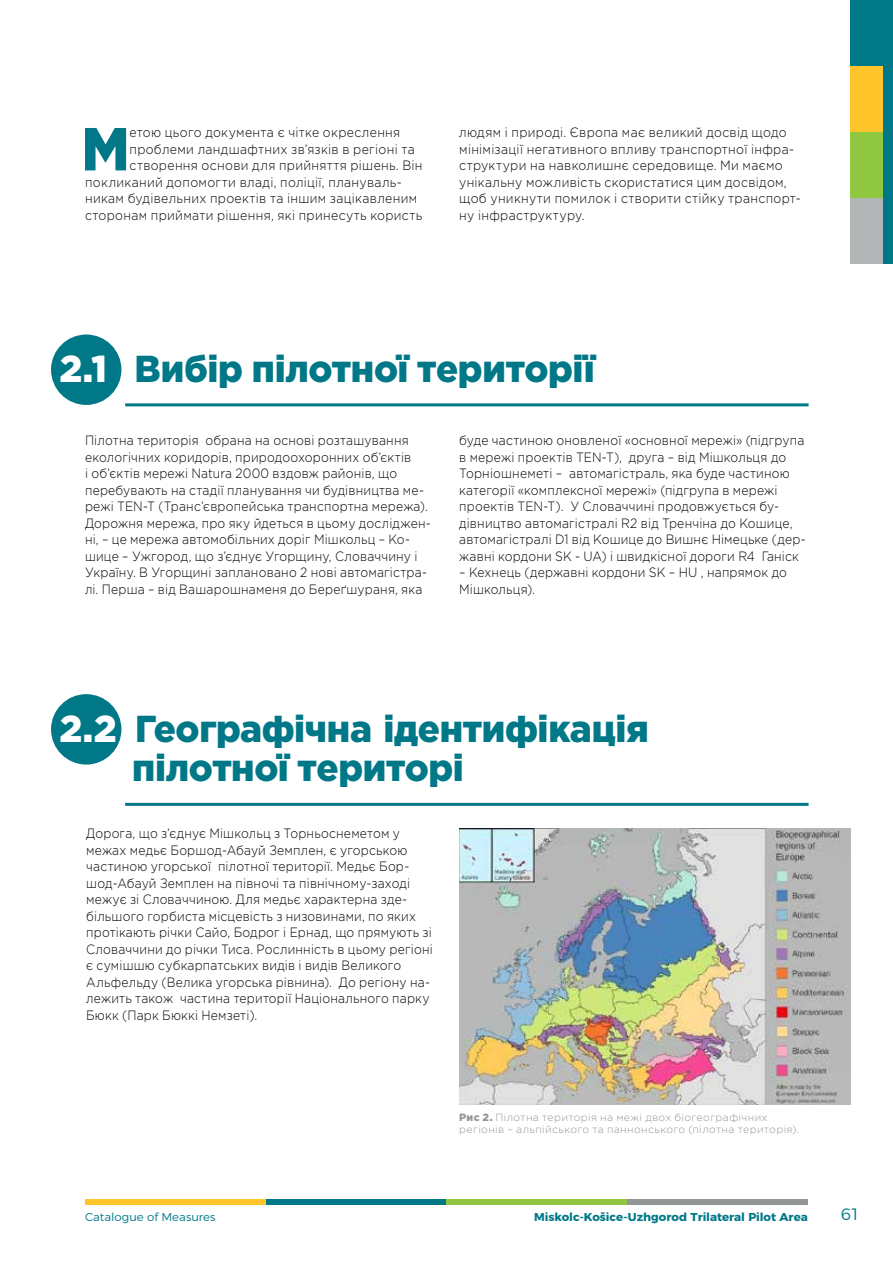
<style>
.page{position:relative;width:893px;height:1263px;background:#fff}
.page>*{position:absolute;margin:0;border:0;box-sizing:border-box;transform-origin:0 0}
.t1{font:900 60.6px "Gotham Pro";color:#007888;scale:.91 1}
.t2{font:900 37.5px/39px "Gotham Pro";letter-spacing:-.01em;color:#007888}
.t3{font:300 16.5px "Montserrat";color:#007888}
.t4{font:300 13.5px/16.5px "Gotham Pro";letter-spacing:.015em;color:#000;scale:.9 1}
.t5{font:300 13.5px/16.5px "Gotham Pro";letter-spacing:.015em;color:#000;scale:.91 1}
.t6{font:700 11.4px "Montserrat";color:#007888}
.t7{font:300 11.4px "Montserrat";color:#007888}
.t8{font:300 10.5px/12px "Gotham Pro";letter-spacing:.035em;color:#939697}
.s1{color:#fff}
.s2{font-weight:900}
</style>
<div class="page">
<div style="left:266px;top:1199px;width:180px;height:5px;background:#007888"></div>
<div style="left:446px;top:1199px;width:181px;height:5px;background:#8fc740"></div>
<div style="left:627px;top:1199px;width:180px;height:5px;background:#939697"></div>
<div style="left:85px;top:1199px;width:181px;height:5px;background:#ffc429"></div>
<div style="left:850px;top:0;width:43px;height:66px;background:#007888"></div>
<div style="left:850px;top:66px;width:43px;height:66px;background:#ffc429"></div>
<div style="left:850px;top:132px;width:43px;height:66px;background:#8fc740"></div>
<div style="left:850px;top:198px;width:43px;height:66px;background:#b2b5b6"></div>
<div style="left:883px;top:61px;width:10px;height:203px;background:#007888"></div>
<div style="left:51px;top:694px;width:70px;height:70px;background:#007888;border-radius:50%"></div>
<hr style="left:125px;top:803px;width:684px;height:3px;background:#007888">
<div style="left:51px;top:334px;width:70px;height:71px;background:#007888;border-radius:50%"></div>
<hr style="left:125px;top:403px;width:684px;height:3px;background:#007888">
<img style="left:459px;top:828px;width:391px;height:277px">
<h1 class="t1" style="left:82px;top:114px;width:54px">М</h1>
<p class="t5" style="left:130px;top:125px;width:299px">етою цього документа є чітке окреслення</p>
<p class="t5" style="left:130px;top:141px;width:315px">проблеми ландшафтних зв’язків в регіоні та</p>
<p class="t5" style="left:130px;top:158px;width:323px">створення основи для прийняття рішень. Він</p>
<p class="t5" style="left:85px;top:174px;width:349px">покликаний допомогти владі, поліції, плануваль-</p>
<p class="t5" style="left:85px;top:191px;width:367px">никам будівельних проектів та іншим зацікавленим</p>
<p class="t5" style="left:85px;top:207px;width:372px">сторонам приймати рішення, які принесуть користь</p>
<p class="t5" style="left:459px;top:125px;width:377px">людям і природі. Європа має великий досвід щодо мінімізації негативного впливу транспортної інфра&shy;структури на навколишнє середовище. Ми маємо унікальну можливість скористатися цим досвідом, щоб уникнути помилок і створити стійку транспорт&shy;ну інфраструктуру.</p>
<h2 class="t2" style="left:59px;top:348px;width:537px"><span class="s1">2.1</span> Вибір пілотної території</h2>
<p class="t4" style="left:85px;top:432px;width:386px">Пілотна територія обрана на основі розташування екологічних коридорів, природоохоронних об’єктів<br>і об’єктів мережі Natura 2000 вздовж районів, що перебувають на стадії планування чи будівництва ме&shy;режі TEN-T (Транс’європейська транспортна мережа).<br>Дорожня мережа, про яку йдеться в цьому досліджен&shy;ні, – це мережа автомобільних доріг Мішкольц – Ко&shy;шице – Ужгород, що з’єднує Угорщину, Словаччину і Україну. В Угорщині заплановано 2 нові автомагістра&shy;лі. Перша – від Вашарошнаменя до Береґшураня, яка</p>
<p class="t4" style="left:459px;top:432px;width:386px">буде частиною оновленої «основної мережі» (підгрупа в мережі проектів TEN-T), друга – від Мішкольця до Торніошнеметі – автомагістраль, яка буде частиною категорії «комплексної мережі» (підгрупа в мережі проектів TEN-T). У Словаччині продовжується бу&shy;дівництво автомагістралі R2 від Тренчіна до Кошице, автомагістралі D1 від Кошице до Вишнє Німецьке (дер&shy;жавні кордони SK - UA) і швидкісної дороги R4 Ганіск</p>
<p class="t4" style="left:459px;top:564px;width:366px">– Кехнець (державні кордони SK – HU , напрямок до<br>Мішкольця).</p>
<h2 class="t2" style="left:132px;top:708px;width:518px;text-indent:-73px"><span class="s1">2.2</span> Географічна ідентифікація пілотної територі</h2>
<p class="t4" style="left:86px;top:825px;width:387px">Дорога, що з’єднує Мішкольц з Торньоснеметом у межах медьє Боршод-Абауй Земплен, є угорською частиною угорської пілотної території. Медьє Бор&shy;шод-Абауй Земплен на півночі та північному-заході межує зі Словаччиною. Для медьє характерна зде&shy;більшого горбиста місцевість з низовинами, по яких протікають річки Сайо, Бодрог і Ернад, що прямують зі Словаччини до річки Тиса. Рослинність в цьому регіоні є сумішшю субкарпатських видів і видів Великого Альфельду (Велика угорська рівнина). До регіону на&shy;лежить також частина території Національного парку Бюкк (Парк Бюккі Немзеті).</p>
<p class="t8" style="left:459px;top:1111px;width:341px"><span class="s2">Рис 2.</span> Пілотна територія на межі двох біогеографічних регіонів – альпійського та паннонського (пілотна територія).</p>
<p class="t7" style="left:85px;top:1207px;width:132px">Catalogue of Measures</p>
<p class="t6" style="left:534px;top:1207px;width:275px">Miskolc-Košice-Uzhgorod Trilateral Pilot Area</p>
<p class="t3" style="left:841px;top:1202px;width:21px">61</p>
</div>
